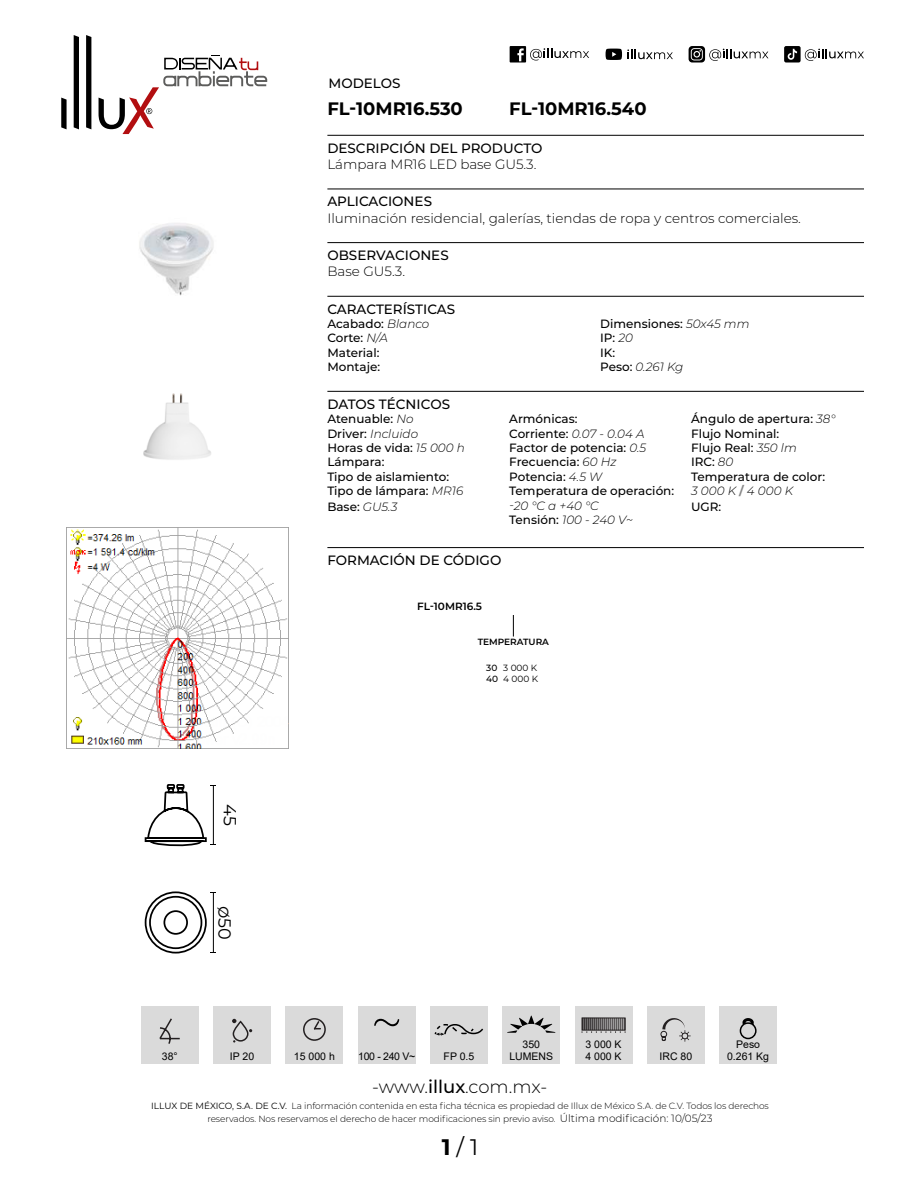
<style>
.page{position:relative;width:918px;height:1188px;background:#fff}
.page>*{position:absolute;margin:0;border:0;box-sizing:border-box;transform-origin:0 0}
.t1{font:22.5px "Montserrat";color:#000}
.t2{font:700 18px "Montserrat";color:#000}
.t3{font:300 18px "Montserrat";letter-spacing:-.005em;color:#000}
.t4{font:17.55px "Montserrat";color:#000}
.t5{font:500 13.5px "Montserrat";color:#000}
.t6{font:300 13.5px "Montserrat";color:#000}
.t7{font:500 12px/14.4px "Montserrat";color:#000}
.t8{font:italic 300 12px/14.4px "Montserrat";color:#000}
.t9{font:10.5px/12px "Arial";color:#000;text-align:center}
.t10{font:600 10.5px "Montserrat";color:#000}
.t11{font:300 9px/12.6px "Montserrat";letter-spacing:-.01em;color:#000;text-align:center}
.t12{font:9px/10.8px "Montserrat";color:#000}
.t13{font:600 9px "Montserrat";color:#000}
.s1{font-weight:300;font-style:italic}
.s2{font-weight:700;color:#878787}
.s3{font-weight:500;font-style:normal}
.s4{font-weight:500}
.s5{font-weight:400}
.s6{font-size:10.5px}
.s7{font-weight:700}
</style>
<div class="page">
<svg style="left:61px;top:98px;width:6px;height:31px"></svg>
<svg style="left:74px;top:35px;width:5px;height:94px"></svg>
<svg style="left:86px;top:35px;width:5px;height:94px"></svg>
<svg style="left:99px;top:55px;width:168px;height:79px"></svg>
<svg style="left:510px;top:46px;width:79px;height:17px"></svg>
<svg style="left:689px;top:46px;width:79px;height:17px"></svg>
<svg style="left:606px;top:49px;width:67px;height:11px"></svg>
<svg style="left:784px;top:46px;width:80px;height:17px"></svg>
<img style="left:66px;top:527px;width:222px;height:222px">
<img style="left:143px;top:393px;width:68px;height:67px">
<svg style="left:145px;top:784px;width:71px;height:170px"></svg>
<img style="left:139px;top:223px;width:75px;height:73px">
<hr style="left:327px;top:135px;width:537px;height:1px;background:#000">
<hr style="left:327px;top:189px;width:537px;height:1px;background:#000">
<hr style="left:327px;top:242px;width:537px;height:1px;background:#000">
<hr style="left:327px;top:296px;width:537px;height:1px;background:#000">
<hr style="left:327px;top:391px;width:537px;height:1px;background:#000">
<hr style="left:327px;top:547px;width:537px;height:1px;background:#000">
<div style="left:719px;top:1006px;width:58px;height:58px;background:#dadada"></div>
<svg style="left:739px;top:1018px;width:18px;height:22px"></svg>
<div style="left:575px;top:1006px;width:57px;height:58px;background:#dadada"></div>
<svg style="left:582px;top:1018px;width:44px;height:15px"></svg>
<div style="left:358px;top:1006px;width:58px;height:58px;background:#dadada"></div>
<svg style="left:374px;top:1019px;width:25px;height:7px"></svg>
<div style="left:502px;top:1006px;width:58px;height:58px;background:#dadada"></div>
<svg style="left:507px;top:1016px;width:48px;height:17px"></svg>
<div style="left:141px;top:1006px;width:58px;height:58px;background:#dadada"></div>
<svg style="left:159px;top:1018px;width:21px;height:26px"></svg>
<div style="left:286px;top:1006px;width:57px;height:58px;background:#dadada"></div>
<svg style="left:303px;top:1018px;width:23px;height:23px"></svg>
<div style="left:213px;top:1006px;width:58px;height:58px;background:#dadada"></div>
<div style="left:233px;top:1021px;width:16px;height:21px;border:2px solid #231f20;border-radius:7px"></div>
<svg style="left:232px;top:1019px;width:4px;height:4px"></svg>
<div style="left:647px;top:1006px;width:58px;height:58px;background:#dadada"></div>
<svg style="left:660px;top:1018px;width:31px;height:24px"></svg>
<div style="left:430px;top:1006px;width:58px;height:58px;background:#dadada"></div>
<svg style="left:434px;top:1024px;width:49px;height:12px"></svg>
<svg style="left:513px;top:615px;width:1px;height:22px"></svg>
<p class="t5" style="left:328px;top:73px;width:73px">MODELOS</p>
<h2 class="t2" style="left:327px;top:96px;width:137px">FL-10MR16.530</h2>
<h2 class="t2" style="left:509px;top:96px;width:139px">FL-10MR16.540</h2>
<p class="t5" style="left:327px;top:138px;width:217px">DESCRIPCIÓN DEL PRODUCTO</p>
<p class="t6" style="left:327px;top:155px;width:211px">Lámpara MR16 LED base GU5.3.</p>
<p class="t5" style="left:327px;top:192px;width:106px">APLICACIONES</p>
<p class="t6" style="left:327px;top:209px;width:475px">Iluminación residencial, galerías, tiendas de ropa y centros comerciales.</p>
<p class="t5" style="left:327px;top:246px;width:123px">OBSERVACIONES</p>
<p class="t6" style="left:327px;top:262px;width:79px">Base GU5.3.</p>
<p class="t5" style="left:327px;top:299px;width:129px">CARACTERÍSTICAS</p>
<p class="t7" style="left:327px;top:316px;width:104px">Acabado: <span class="s1">Blanco<br></span>Corte: <span class="s1">N/A<br></span>Material:<br>Montaje:</p>
<p class="t7" style="left:600px;top:316px;width:151px">Dimensiones: <span class="s1">50x45 mm<br></span>IP: <span class="s1">20<br></span>IK:<br>Peso: <span class="s1">0.261 Kg</span></p>
<p class="t5" style="left:327px;top:395px;width:124px">DATOS TÉCNICOS</p>
<p class="t7" style="left:327px;top:411px;width:139px">Atenuable: <span class="s1">No<br></span>Driver: <span class="s1">Incluido<br></span>Horas de vida: <span class="s1">15 000 h<br></span>Lámpara:<br>Tipo de aislamiento:<br>Tipo de lámpara: <span class="s1">MR16</span></p>
<p class="t7" style="left:327px;top:499px;width:72px">Base: <span class="s1">GU5.3</span></p>
<p class="t7" style="left:691px;top:411px;width:146px">Ángulo de apertura: <span class="s1">38°<br></span>Flujo Nominal:<br>Flujo Real: <span class="s1">350 lm<br></span>IRC: <span class="s1">80<br></span>Temperatura de color:<br><span class="s1">3 000 K</span> <span class="s2">/</span> <span class="s1">4 000 K</span></p>
<p class="t7" style="left:691px;top:499px;width:32px">UGR:</p>
<p class="t7" style="left:509px;top:411px;width:166px">Armónicas:<br>Corriente: <span class="s1">0.07 - 0.04 A<br></span>Factor de potencia: <span class="s1">0.5<br></span>Frecuencia: <span class="s1">60 Hz<br></span>Potencia: <span class="s1">4.5 W<br></span>Temperatura de operación:</p>
<p class="t8" style="left:509px;top:498px;width:125px">-20 °C a +40 °C<br><span class="s3">Tensión:</span> 100 - 240 V~</p>
<p class="t5" style="left:327px;top:551px;width:175px">FORMACIÓN DE CÓDIGO</p>
<p class="t10" style="left:417px;top:598px;width:66px">FL-10MR16.5</p>
<p class="t13" style="left:478px;top:636px;width:73px">TEMPERATURA</p>
<p class="t12" style="left:486px;top:662px;width:53px"><span class="s4">30</span> 3 000 K<br><span class="s4">40</span> 4 000 K</p>
<h3 class="t4" style="left:242px;top:804px;width:23px;rotate:90deg">45</h3>
<h3 class="t4" style="left:237px;top:906px;width:35px;rotate:90deg">ø50</h3>
<p class="t9" style="left:523px;top:1038px;width:19px">350</p>
<p class="t9" style="left:585px;top:1038px;width:38px">3 000 K</p>
<p class="t9" style="left:162px;top:1050px;width:17px">38°</p>
<p class="t9" style="left:230px;top:1050px;width:26px">IP 20</p>
<p class="t9" style="left:294px;top:1050px;width:42px">15 000 h</p>
<p class="t9" style="left:444px;top:1050px;width:32px">FP 0.5</p>
<p class="t9" style="left:509px;top:1050px;width:45px">LUMENS</p>
<p class="t9" style="left:660px;top:1050px;width:34px">IRC 80</p>
<p class="t9" style="left:358px;top:1050px;width:58px">100 - 240 V~</p>
<p class="t9" style="left:585px;top:1050px;width:38px">4 000 K</p>
<h2 class="t3" style="left:372px;top:1075px;width:177px">-www.<span class="s4">illux</span>.com.mx-</h2>
<p class="t9" style="left:727px;top:1038px;width:44px">Peso<br>0.261 Kg</p>
<p class="t11" style="left:151px;top:1099px;width:619px"><span class="s5">ILLUX DE MÉXICO, S.A. DE C.V.</span> La información contenida en esta ficha técnica es propiedad de Illux de México S.A. de C.V. Todos los derechos reservados. Nos reservamos el derecho de hacer modificaciones sin previo aviso. <span class="s6">Última modificación: 10/05/23</span></p>
<h1 class="t1" style="left:442px;top:1132px;width:38px"><span class="s7">1</span> / 1</h1>
</div>
